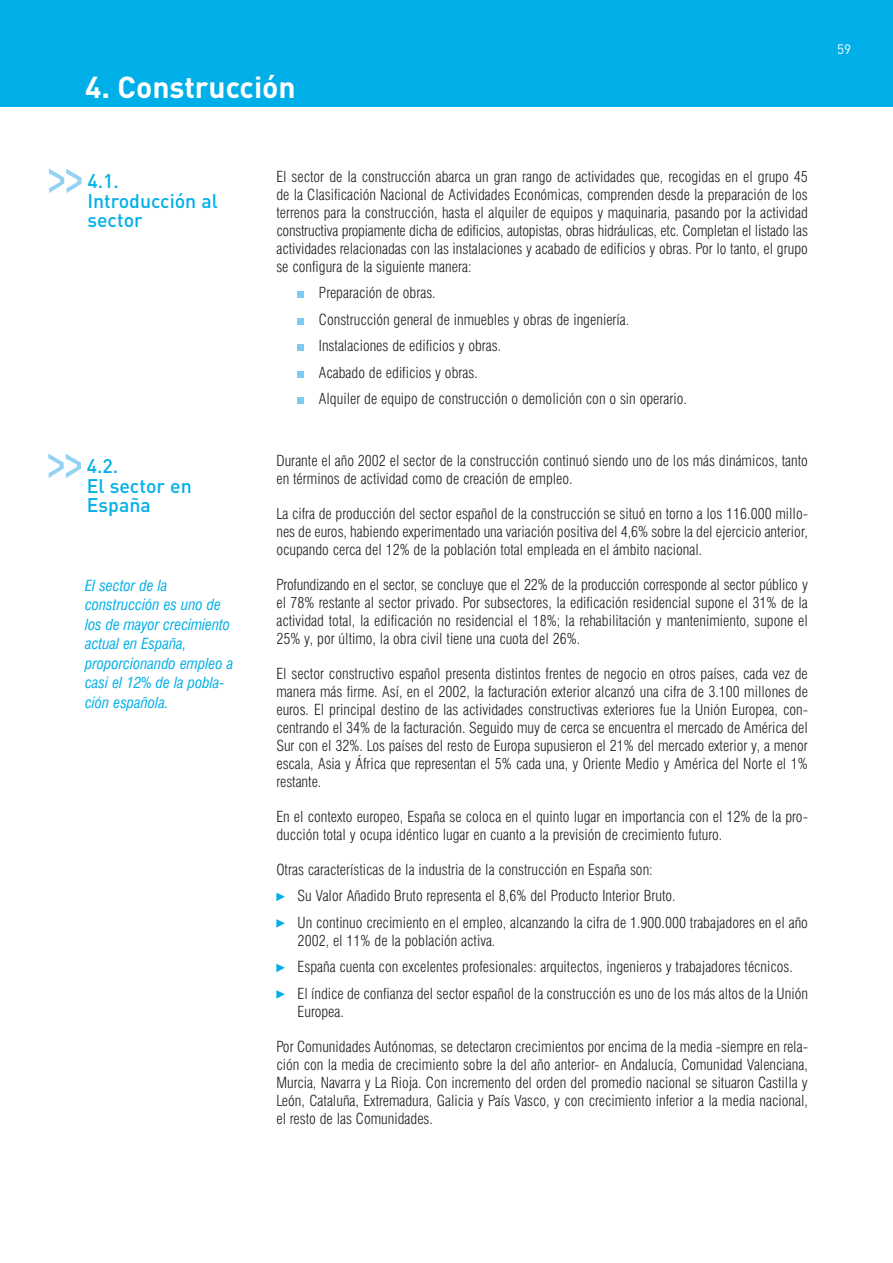
<style>
.page{position:relative;width:893px;height:1263px;background:#fff}
.page>*{position:absolute;margin:0;border:0;box-sizing:border-box;transform-origin:0 0}
.t1{font:700 30px "DIN";color:#fff}
.t2{font:500 19.5px/19.5px "DIN";color:#00afe7}
.t3{font:300 condensed 15px/18px "Swiss 721 BT";color:#231f20;text-align:justify}
.t4{font:italic condensed 15px/19.5px "Swiss 721 BT";color:#00afe7}
.t5{font:13.5px "DIN";color:#fff}
</style>
<div class="page">
<div style="left:0;top:0;width:893px;height:106px;background:#00afe7"></div>
<svg style="left:298px;top:292px;width:6px;height:6px"></svg>
<div style="left:298px;top:318px;width:6px;height:7px;background:#7fcaf0"></div>
<svg style="left:298px;top:345px;width:6px;height:6px"></svg>
<div style="left:298px;top:371px;width:6px;height:7px;background:#7fcaf0"></div>
<svg style="left:298px;top:398px;width:6px;height:6px"></svg>
<svg style="left:276px;top:893px;width:9px;height:8px"></svg>
<svg style="left:276px;top:919px;width:9px;height:9px"></svg>
<svg style="left:276px;top:964px;width:9px;height:8px"></svg>
<svg style="left:276px;top:990px;width:9px;height:9px"></svg>
<svg style="left:49px;top:169px;width:33px;height:24px"></svg>
<svg style="left:48px;top:453px;width:33px;height:25px"></svg>
<h1 class="t1" style="left:85px;top:67px;width:212px">4. Construcción</h1>
<h2 class="t2" style="left:87px;top:171px;width:132px">4.1.<br>Introducción al sector</h2>
<h2 class="t2" style="left:87px;top:456px;width:107px">4.2.<br>El sector en<br>España</h2>
<p class="t4" style="left:85px;top:575px;width:150px">El sector de la construcción es uno de los de mayor crecimiento actual en España, proporcionando empleo a casi el 12% de la pobla&shy;ción española.</p>
<p class="t3" style="left:276px;top:167px;width:533px">El sector de la construcción abarca un gran rango de actividades que, recogidas en el grupo 45 de la Clasificación Nacional de Actividades Económicas, comprenden desde la preparación de los terrenos para la construcción, hasta el alquiler de equipos y maquinaria, pasando por la actividad constructiva propiamente dicha de edificios, autopistas, obras hidráulicas, etc. Completan el listado las actividades relacionadas con las instalaciones y acabado de edificios y obras. Por lo tanto, el grupo se configura de la siguiente manera:</p>
<p class="t3" style="left:319px;top:279px;width:370px;line-height:26.5px;text-align:left">Preparación de obras.<br>Construcción general de inmuebles y obras de ingeniería.<br>Instalaciones de edificios y obras.<br>Acabado de edificios y obras.<br>Alquiler de equipo de construcción o demolición con o sin operario.</p>
<p class="t3" style="left:276px;top:451px;width:533px">Durante el año 2002 el sector de la construcción continuó siendo uno de los más dinámicos, tanto en términos de actividad como de creación de empleo.</p>
<p class="t3" style="left:276px;top:504px;width:533px">La cifra de producción del sector español de la construcción se situó en torno a los 116.000 millo&shy;nes de euros, habiendo experimentado una variación positiva del 4,6% sobre la del ejercicio anterior, ocupando cerca del 12% de la población total empleada en el ámbito nacional.</p>
<p class="t3" style="left:276px;top:575px;width:533px">Profundizando en el sector, se concluye que el 22% de la producción corresponde al sector público y el 78% restante al sector privado. Por subsectores, la edificación residencial supone el 31% de la actividad total, la edificación no residencial el 18%; la rehabilitación y mantenimiento, supone el 25% y, por último, la obra civil tiene una cuota del 26%.</p>
<p class="t3" style="left:276px;top:664px;width:533px">El sector constructivo español presenta distintos frentes de negocio en otros países, cada vez de manera más firme. Así, en el 2002, la facturación exterior alcanzó una cifra de 3.100 millones de euros. El principal destino de las actividades constructivas exteriores fue la Unión Europea, con&shy;centrando el 34% de la facturación. Seguido muy de cerca se encuentra el mercado de América del Sur con el 32%. Los países del resto de Europa supusieron el 21% del mercado exterior y, a menor escala, Asia y África que representan el 5% cada una, y Oriente Medio y América del Norte el 1% restante.</p>
<p class="t3" style="left:276px;top:807px;width:533px">En el contexto europeo, España se coloca en el quinto lugar en importancia con el 12% de la pro&shy;ducción total y ocupa idéntico lugar en cuanto a la previsión de crecimiento futuro.</p>
<p class="t3" style="left:298px;top:856px;width:512px;line-height:26.5px;text-align:left;text-indent:-21px">Otras características de la industria de la construcción en España son:<br>Su Valor Añadido Bruto representa el 8,6% del Producto Interior Bruto.<br>Un continuo crecimiento en el empleo, alcanzando la cifra de 1.900.000 trabajadores en el año</p>
<p class="t3" style="left:298px;top:927px;width:512px;line-height:26.5px;text-align:left">2002, el 11% de la población activa.<br>España cuenta con excelentes profesionales: arquitectos, ingenieros y trabajadores técnicos.<br>El índice de confianza del sector español de la construcción es uno de los más altos de la Unión</p>
<p class="t3" style="left:298px;top:1002px;width:48px">Europea.</p>
<p class="t3" style="left:276px;top:1037px;width:533px">Por Comunidades Autónomas, se detectaron crecimientos por encima de la media -siempre en rela&shy;ción con la media de crecimiento sobre la del año anterior- en Andalucía, Comunidad Valenciana, Murcia, Navarra y La Rioja. Con incremento del orden del promedio nacional se situaron Castilla y León, Cataluña, Extremadura, Galicia y País Vasco, y con crecimiento inferior a la media nacional, el resto de las Comunidades.</p>
<p class="t5" style="left:837px;top:41px;width:16px">59</p>
</div>
